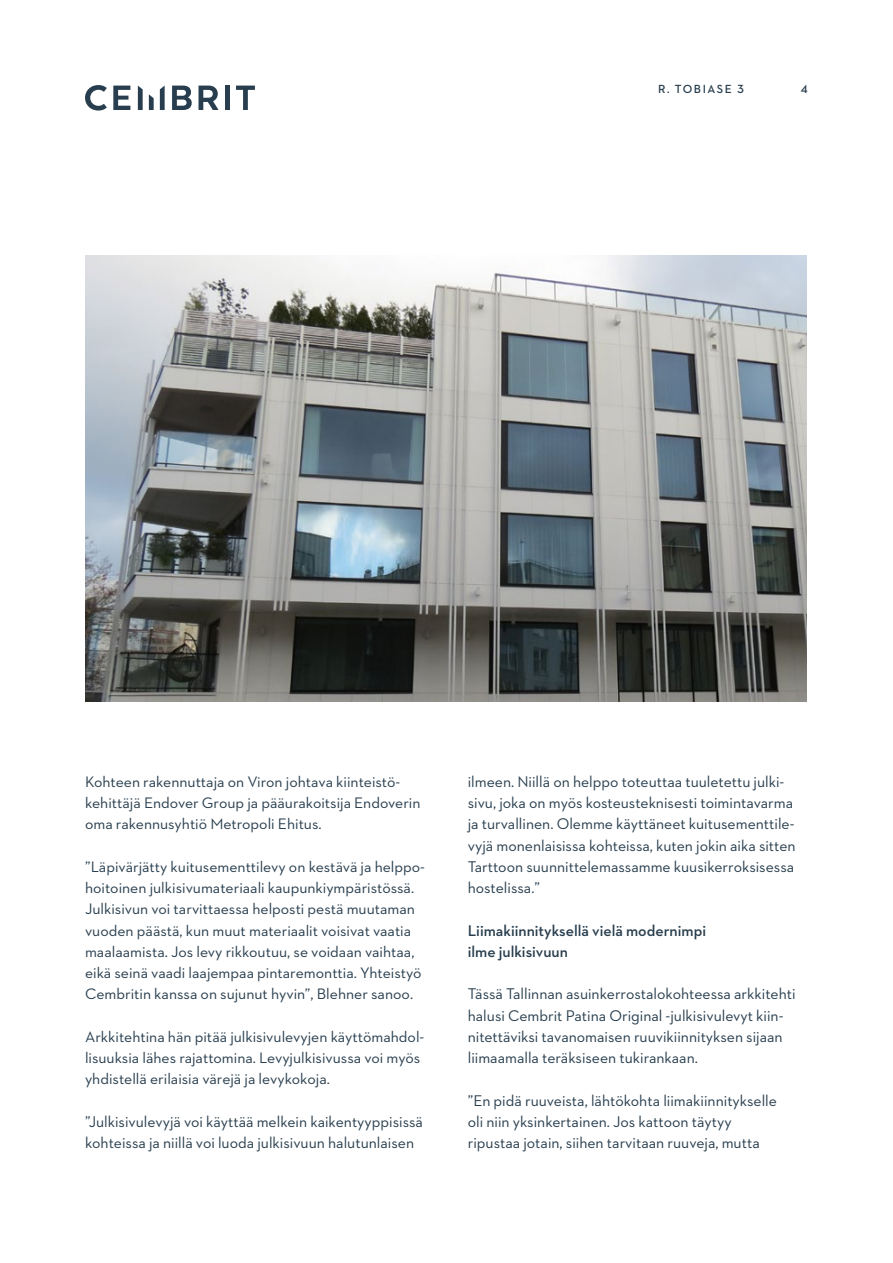
<style>
.page{position:relative;width:893px;height:1263px;background:#fff}
.page>*{position:absolute;margin:0;border:0;box-sizing:border-box;transform-origin:0 0}
.t1{font:15.75px/21.3px "Neutraface 2 Text";color:#283e4e}
.t2{font:600 15.75px/21.3px "Neutraface 2 Text";color:#283e4e}
.t3{font:15.45px/21.3px "Neutraface 2 Text";color:#283e4e}
.t4{font:600 12px "Neutraface 2 Text";letter-spacing:.125em;color:#283e4e}
</style>
<div class="page">
<svg style="left:85px;top:85px;width:22px;height:26px"></svg>
<svg style="left:113px;top:86px;width:17px;height:24px"></svg>
<svg style="left:172px;top:86px;width:20px;height:24px"></svg>
<svg style="left:199px;top:86px;width:20px;height:24px"></svg>
<div style="left:225px;top:86px;width:5px;height:24px;background:#283e4e"></div>
<svg style="left:236px;top:86px;width:19px;height:24px"></svg>
<svg style="left:138px;top:86px;width:5px;height:24px"></svg>
<svg style="left:149px;top:94px;width:5px;height:16px"></svg>
<svg style="left:160px;top:86px;width:5px;height:24px"></svg>
<img style="left:85px;top:255px;width:721px;height:447px">
<p class="t4" style="left:658px;top:82px;width:87px">R. TOBIASE 3</p>
<p class="t4" style="left:801px;top:82px;width:8px">4</p>
<p class="t3" style="left:85px;top:771px;width:337px">Kohteen rakennuttaja on Viron johtava kiinteistö&shy;kehittäjä Endover Group ja pääurakoitsija Endoverin oma rakennusyhtiö Metropoli Ehitus.</p>
<p class="t3" style="left:85px;top:856px;width:342px">”Läpivärjätty kuitusementtilevy on kestävä ja helppo&shy;hoitoinen julkisivumateriaali kaupunkiympäristössä.<br>Julkisivun voi tarvittaessa helposti pestä muutaman vuoden päästä, kun muut materiaalit voisivat vaatia maalaamista. Jos levy rikkoutuu, se voidaan vaihtaa, eikä seinä vaadi laajempaa pintaremonttia. Yhteistyö Cembritin kanssa on sujunut hyvin”, Blehner sanoo.</p>
<p class="t3" style="left:85px;top:1026px;width:341px">Arkkitehtina hän pitää julkisivulevyjen käyttömahdol&shy;lisuuksia lähes rajattomina. Levyjulkisivussa voi myös yhdistellä erilaisia värejä ja levykokoja.</p>
<p class="t1" style="left:85px;top:1111px;width:339px">”Julkisivulevyjä voi käyttää melkein kaikentyyppisissä kohteissa ja niillä voi luoda julkisivuun halutunlaisen</p>
<p class="t1" style="left:468px;top:770px;width:329px">ilmeen. Niillä on helppo toteuttaa tuuletettu julki&shy;sivu, joka on myös kosteusteknisesti toimintavarma ja turvallinen. Olemme käyttäneet kuitusementtile&shy;vyjä monenlaisissa kohteissa, kuten jokin aika sitten Tarttoon suunnittelemassamme kuusikerroksisessa hostelissa.”</p>
<p class="t2" style="left:468px;top:919px;width:240px">Liimakiinnityksellä vielä modernimpi ilme julkisivuun</p>
<p class="t1" style="left:468px;top:983px;width:329px">Tässä Tallinnan asuinkerrostalokohteessa arkkitehti halusi Cembrit Patina Original -julkisivulevyt kiin&shy;nitettäviksi tavanomaisen ruuvikiinnityksen sijaan liimaamalla teräksiseen tukirankaan.</p>
<p class="t1" style="left:468px;top:1089px;width:311px">”En pidä ruuveista, lähtökohta liimakiinnitykselle oli niin yksinkertainen. Jos kattoon täytyy ripustaa jotain, siihen tarvitaan ruuveja, mutta</p>
</div>
